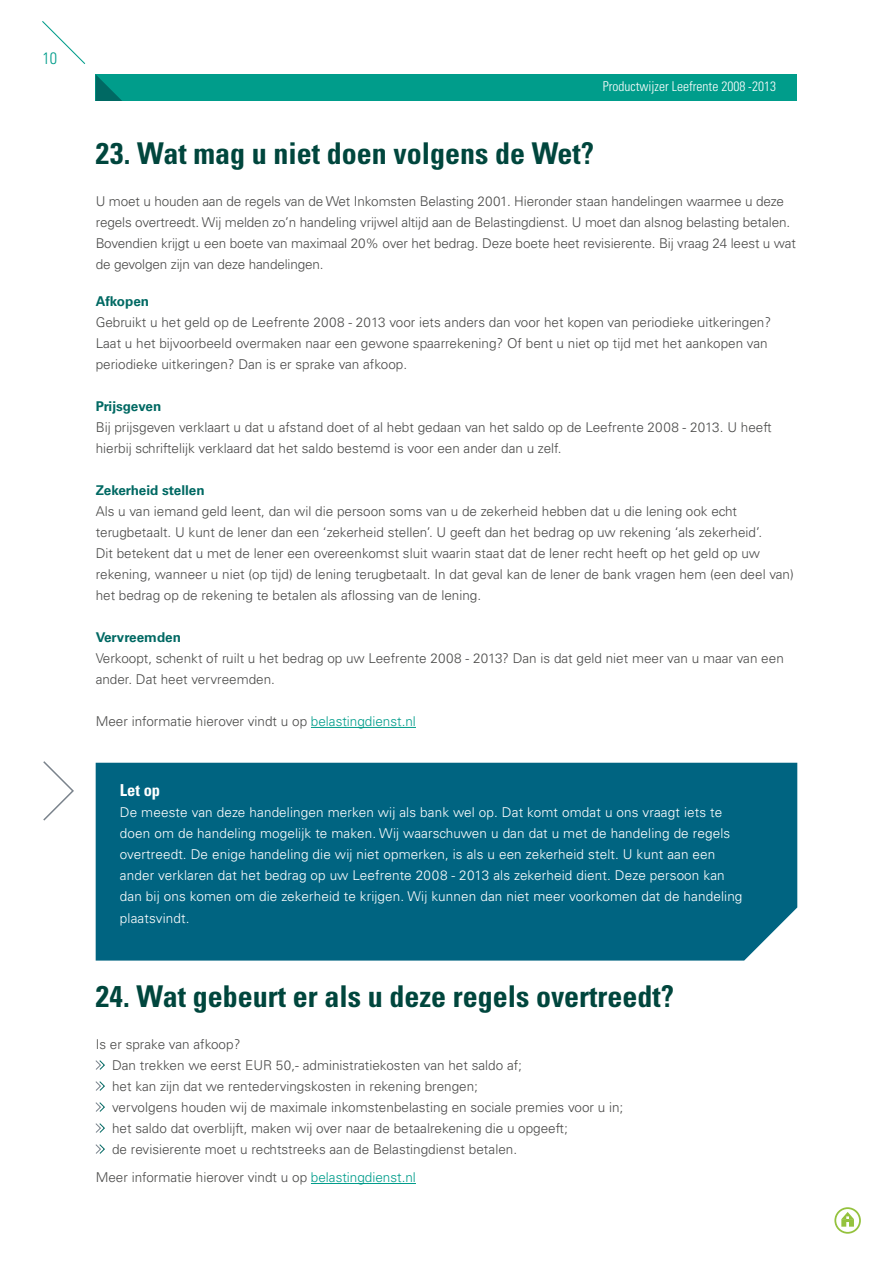
<style>
.page{position:relative;width:893px;height:1263px;background:#fff}
.page>*{position:absolute;margin:0;border:0;box-sizing:border-box;transform-origin:0 0}
.t1{font:700 condensed 30px "Univers LT Std";color:#00463d}
.t2{font:700 condensed 16.5px "Univers LT Std";color:#fff}
.t3{font:300 condensed 16.5px "Univers LT Std";color:#009d8b}
.t4{font:300 13.5px/21px "Univers LT Std";color:#4a4a49}
.t5{font:300 13.5px/21px "Univers LT Std";letter-spacing:.01em;color:#fff}
.t6{font:700 13.5px "Univers LT Std";color:#006963}
.t7{font:300 condensed 13.5px "Univers LT Std";color:#fff}
.s1{color:#009d8b}
</style>
<div class="page">
<svg style="left:841px;top:1212px;width:13px;height:15px"></svg>
<div style="left:834px;top:1207px;width:27px;height:27px;border:2px solid #94c23d;border-radius:50%"></div>
<hr style="left:311px;top:727px;width:105px;height:1px;background:#009d8b">
<hr style="left:311px;top:1183px;width:105px;height:1px;background:#009d8b">
<svg style="left:95px;top:1060px;width:10px;height:10px"></svg>
<svg style="left:95px;top:1081px;width:10px;height:10px"></svg>
<svg style="left:95px;top:1102px;width:10px;height:10px"></svg>
<svg style="left:95px;top:1123px;width:10px;height:10px"></svg>
<svg style="left:95px;top:1144px;width:10px;height:10px"></svg>
<svg style="left:42px;top:21px;width:44px;height:43px"></svg>
<div style="left:96px;top:74px;width:701px;height:27px;background:#009d8b"></div>
<svg style="left:96px;top:75px;width:26px;height:26px"></svg>
<div style="left:96px;top:763px;width:701px;height:197px;background:#006481"></div>
<svg style="left:43px;top:761px;width:31px;height:60px"></svg>
<p class="t3" style="left:42px;top:48px;width:16px">10</p>
<p class="t7" style="left:603px;top:78px;width:175px">Productwijzer Leefrente 2008 -2013</p>
<h1 class="t1" style="left:96px;top:135px;width:500px">23. Wat mag u niet doen volgens de Wet?</h1>
<p class="t4" style="left:96px;top:191px;width:702px">U moet u houden aan de regels van de Wet Inkomsten Belasting 2001. Hieronder staan handelingen waarmee u deze regels overtreedt. Wij melden zo’n handeling vrijwel altijd aan de Belastingdienst. U moet dan alsnog belasting betalen.<br>Bovendien krijgt u een boete van maximaal 20% over het bedrag. Deze boete heet revisierente. Bij vraag 24 leest u wat de gevolgen zijn van deze handelingen.</p>
<p class="t6" style="left:96px;top:293px;width:55px">Afkopen</p>
<p class="t4" style="left:96px;top:312px;width:677px">Gebruikt u het geld op de Leefrente 2008 - 2013 voor iets anders dan voor het kopen van periodieke uitkeringen?<br>Laat u het bijvoorbeeld overmaken naar een gewone spaarrekening? Of bent u niet op tijd met het aankopen van periodieke uitkeringen? Dan is er sprake van afkoop.</p>
<p class="t6" style="left:96px;top:398px;width:67px">Prijsgeven</p>
<p class="t4" style="left:96px;top:417px;width:678px">Bij prijsgeven verklaart u dat u afstand doet of al hebt gedaan van het saldo op de Leefrente 2008 - 2013. U heeft hierbij schriftelijk verklaard dat het saldo bestemd is voor een ander dan u zelf.</p>
<p class="t6" style="left:96px;top:482px;width:111px">Zekerheid stellen</p>
<p class="t4" style="left:96px;top:501px;width:700px">Als u van iemand geld leent, dan wil die persoon soms van u de zekerheid hebben dat u die lening ook echt terugbetaalt. U kunt de lener dan een ‘zekerheid stellen’. U geeft dan het bedrag op uw rekening ‘als zekerheid’.<br>Dit betekent dat u met de lener een overeenkomst sluit waarin staat dat de lener recht heeft op het geld op uw rekening, wanneer u niet (op tijd) de lening terugbetaalt. In dat geval kan de lener de bank vragen hem (een deel van) het bedrag op de rekening te betalen als aflossing van de lening.</p>
<p class="t6" style="left:96px;top:629px;width:87px">Vervreemden</p>
<p class="t4" style="left:96px;top:648px;width:690px">Verkoopt, schenkt of ruilt u het bedrag op uw Leefrente 2008 - 2013? Dan is dat geld niet meer van u maar van een ander. Dat heet vervreemden.</p>
<p class="t4" style="left:96px;top:711px;width:322px">Meer informatie hierover vindt u op <span class="s1">belastingdienst.nl</span></p>
<p class="t2" style="left:120px;top:780px;width:42px">Let op</p>
<p class="t5" style="left:120px;top:802px;width:624px">De meeste van deze handelingen merken wij als bank wel op. Dat komt omdat u ons vraagt iets te doen om de handeling mogelijk te maken. Wij waarschuwen u dan dat u met de handeling de regels overtreedt. De enige handeling die wij niet opmerken, is als u een zekerheid stelt. U kunt aan een ander verklaren dat het bedrag op uw Leefrente 2008 - 2013 als zekerheid dient. Deze persoon kan dan bij ons komen om die zekerheid te krijgen. Wij kunnen dan niet meer voorkomen dat de handeling plaatsvindt.</p>
<h1 class="t1" style="left:96px;top:977px;width:580px">24. Wat gebeurt er als u deze regels overtreedt?</h1>
<p class="t4" style="left:112px;top:1033px;width:513px;text-indent:-16px">Is er sprake van afkoop?<br>Dan trekken we eerst EUR 50,- administratiekosten van het saldo af;<br>het kan zijn dat we rentedervingskosten in rekening brengen;<br>vervolgens houden wij de maximale inkomstenbelasting en sociale premies voor u in; het saldo dat overblijft, maken wij over naar de betaalrekening die u opgeeft;<br>de revisierente moet u rechtstreeks aan de Belastingdienst betalen.</p>
<p class="t4" style="left:96px;top:1167px;width:322px">Meer informatie hierover vindt u op <span class="s1">belastingdienst.nl</span></p>
</div>
